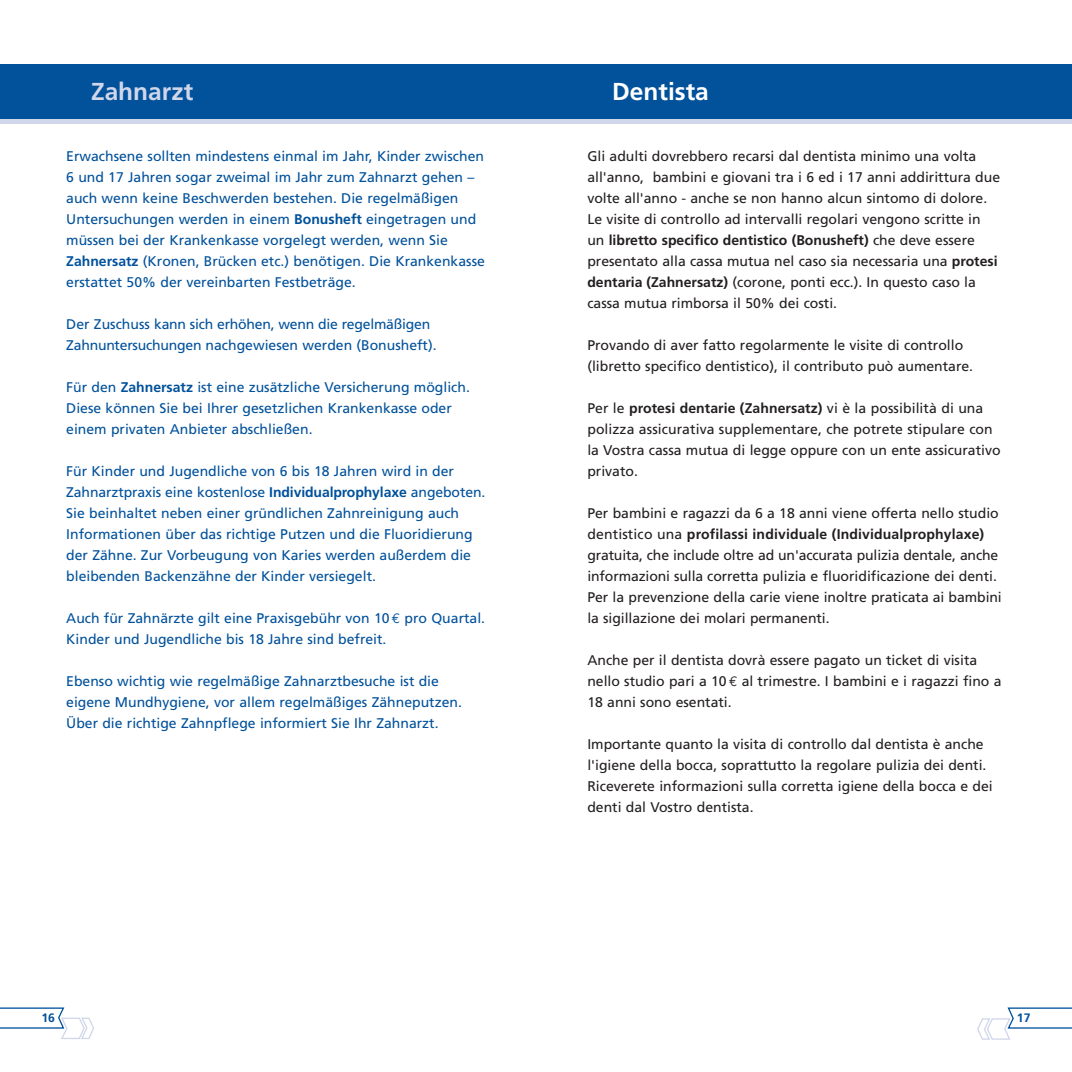
<style>
.page{position:relative;width:1072px;height:1072px;background:#fff}
.page>*{position:absolute;margin:0;border:0;box-sizing:border-box;transform-origin:0 0}
.t1{font:700 24.5px "Frutiger";color:#d1d7ea}
.t2{font:700 24.5px "Frutiger";color:#fff}
.t3{font:14px/21px "Frutiger";color:#231f20}
.t4{font:14px/21px "Frutiger";color:#01519b}
.t5{font:700 12.25px "Frutiger";color:#01519b}
.s1{font-weight:700}
.s2{font-family:"Euro Mono"}
</style>
<div class="page">
<svg style="left:0;top:1007px;width:94px;height:32px"></svg>
<svg style="left:977px;top:1007px;width:94px;height:32px"></svg>
<div style="left:0;top:64px;width:1071px;height:55px;background:#01519b"></div>
<div style="left:0;top:119px;width:1071px;height:5px;background:#d1d7ea"></div>
<h1 class="t1" style="left:91px;top:81px;width:104px">Zahnarzt</h1>
<h1 class="t2" style="left:612px;top:81px;width:98px">Dentista</h1>
<p class="t4" style="left:66px;top:146px;width:420px">Erwachsene sollten mindestens einmal im Jahr, Kinder zwischen 6 und 17 Jahren sogar zweimal im Jahr zum Zahnarzt gehen – auch wenn keine Beschwerden bestehen. Die regelmäßigen Untersuchungen werden in einem <span class="s1">Bonusheft</span> eingetragen und müssen bei der Krankenkasse vorgelegt werden, wenn Sie<br><span class="s1">Zahn ersatz</span> (Kronen, Brücken etc.) benötigen. Die Kranken kasse erstattet 50% der vereinbarten Festbeträge.</p>
<p class="t4" style="left:66px;top:314px;width:372px">Der Zuschuss kann sich erhöhen, wenn die regelmäßigen<br>Zahnunter suchungen nachgewiesen werden (Bonusheft).</p>
<p class="t4" style="left:66px;top:377px;width:405px">Für den <span class="s1">Zahnersatz</span> ist eine zusätzliche Versicherung möglich.<br>Diese können Sie bei Ihrer gesetzlichen Krankenkasse oder einem privaten Anbieter abschließen.</p>
<p class="t4" style="left:66px;top:461px;width:420px">Für Kinder und Jugendliche von 6 bis 18 Jahren wird in der Zahnarztpraxis eine kostenlose <span class="s1">Individualprophylaxe</span> angeboten.<br>Sie beinhaltet neben einer gründlichen Zahnreinigung auch Informationen über das richtige Putzen und die Fluoridierung der Zähne. Zur Vorbeugung von Karies werden außerdem die bleibenden Backenzähne der Kinder versiegelt.</p>
<p class="t4" style="left:66px;top:608px;width:420px">Auch für Zahnärzte gilt eine Praxisgebühr von 10 <span class="s2">€</span> pro Quartal.<br>Kinder und Jugendliche bis 18 Jahre sind befreit.</p>
<p class="t4" style="left:66px;top:671px;width:397px">Ebenso wichtig wie regelmäßige Zahnarztbesuche ist die<br>ei gene Mundhygiene, vor allem regelmäßiges Zähneputzen.<br>Über die richtige Zahnpflege informiert Sie Ihr Zahnarzt.</p>
<p class="t3" style="left:587px;top:146px;width:414px">Gli adulti dovrebbero recarsi dal dentista minimo una volta all'anno, bambini e giovani tra i 6 ed i 17 anni addirittura due volte all'anno - anche se non hanno alcun sintomo di dolore.<br>Le visite di controllo ad intervalli regolari vengono scritte in un <span class="s1">libretto specifico dentistico (Bonusheft)</span> che deve essere presentato alla cassa mutua nel caso sia necessaria una <span class="s1">protesi dentaria (Zahnersatz)</span> (corone, ponti ecc.). In questo caso la cassa mutua rimborsa il 50% dei costi.</p>
<p class="t3" style="left:587px;top:335px;width:387px">Provando di aver fatto regolarmente le visite di controllo (libretto specifico dentistico), il contributo può aumentare.</p>
<p class="t3" style="left:587px;top:398px;width:415px">Per le <span class="s1">protesi dentarie (Zahnersatz)</span> vi è la possibilità di una polizza assicurativa supplementare, che potrete stipulare con la Vostra cassa mutua di legge oppure con un ente assicurativo privato.</p>
<p class="t3" style="left:587px;top:503px;width:416px">Per bambini e ragazzi da 6 a 18 anni viene offerta nello studio dentistico una <span class="s1">profilassi individuale (Individualprophylaxe) </span>gratuita, che include oltre ad un'accurata pulizia dentale, anche informazioni sulla corretta pulizia e fluoridificazione dei denti.<br>Per la prevenzione della carie viene inoltre praticata ai bambini la sigillazione dei molari permanenti.</p>
<p class="t3" style="left:587px;top:650px;width:416px">Anche per il dentista dovrà essere pagato un ticket di visita nello studio pari a 10 <span class="s2">€</span> al trimestre. I bambini e i ragazzi fino a<br>18 anni sono esentati.</p>
<p class="t3" style="left:587px;top:734px;width:407px">Importante quanto la visita di controllo dal dentista è anche l'igiene della bocca, soprattutto la regolare pulizia dei denti.<br>Riceverete informazioni sulla corretta igiene della bocca e dei denti dal Vostro dentista.</p>
<p class="t5" style="left:41px;top:1012px;width:15px">16</p>
<p class="t5" style="left:1016px;top:1012px;width:15px">17</p>
</div>
